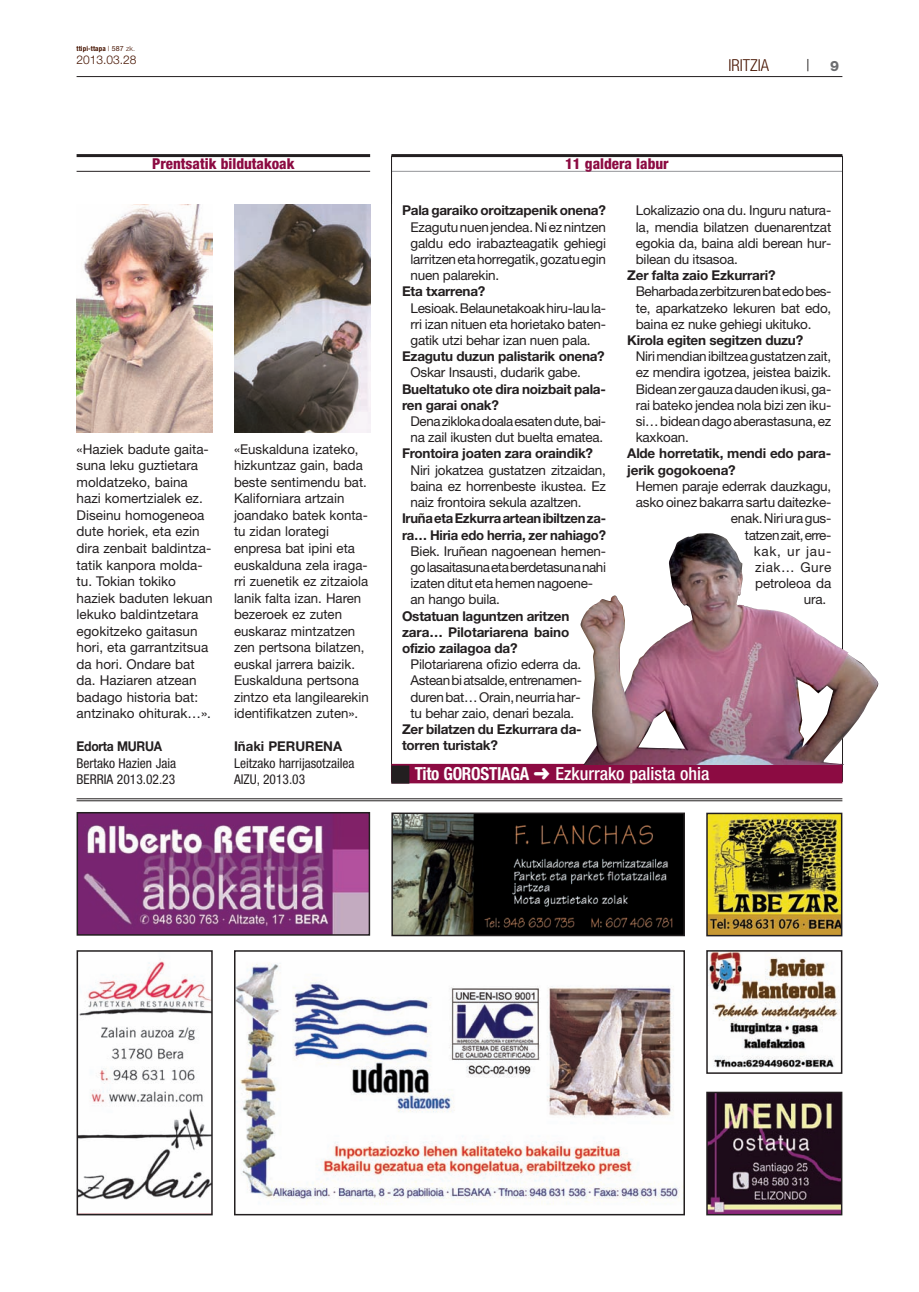
<style>
.page{position:relative;width:919px;height:1292px;background:#fff}
.page>*{position:absolute;margin:0;border:0;box-sizing:border-box;transform-origin:0 0}
.t1{font:500 condensed 18px "Helvetica Neue";color:#fff}
.t2{font:300 condensed 16.5px "Helvetica Neue";color:#471400}
.t3{font:300 16.5px "Helvetica Neue";color:#231f20}
.t4{font:800 condensed 15px "Helvetica Neue";color:#8c0b42}
.t5{font:13.5px/16.5px "Helvetica Neue";color:#231f20;text-align:justify}
.t6{font:700 13.5px/16.2px "Helvetica Neue";letter-spacing:-.015em;color:#231f20}
.t7{font:condensed 13.5px/16.5px "Helvetica Neue";color:#231f20}
.t8{font:13.5px "Helvetica Neue";letter-spacing:-.02em;color:#231f20}
.t9{font:13.5px "Helvetica Neue";letter-spacing:-.035em;color:#231f20}
.t10{font:700 13.5px "Helvetica Neue";letter-spacing:-.015em;color:#231f20;scale:.9 1}
.t11{font:13.5px "Helvetica Neue";letter-spacing:.04em;color:#231f20}
.t12{font:300 12px "Helvetica Neue";color:#471400}
.t13{font:700 condensed 7.05px "Helvetica Neue";letter-spacing:.015em;color:#471400}
.s1{font-weight:300;font-stretch:normal}
.s2{font-weight:400;font-stretch:normal}
.s3{font-weight:800;font-size:14.25px;color:#6c6d70}
.s4{font-weight:700}
</style>
<div class="page">
<hr style="left:77px;top:76px;width:765px;height:1px;background:#231f20">
<hr style="left:77px;top:154px;width:293px;height:3px;background:#231f20">
<hr style="left:77px;top:171px;width:293px;height:1px;background:#231f20">
<img style="left:77px;top:204px;width:136px;height:228px">
<img style="left:234px;top:204px;width:136px;height:228px">
<hr style="left:77px;top:798px;width:765px;height:1px;background:#231f20">
<hr style="left:77px;top:800px;width:765px;height:1px;background:#231f20">
<img style="left:80px;top:815px;width:287px;height:117px">
<div style="left:77px;top:812px;width:293px;height:123px;border:2px solid #231f20"></div>
<img style="left:394px;top:815px;width:288px;height:118px">
<div style="left:391px;top:812px;width:294px;height:124px;border:2px solid #231f20"></div>
<img style="left:709px;top:815px;width:130px;height:118px">
<div style="left:706px;top:812px;width:136px;height:124px;border:2px solid #231f20"></div>
<img style="left:80px;top:959px;width:130px;height:241px">
<div style="left:77px;top:950px;width:136px;height:265px;border:2px solid #231f20"></div>
<img style="left:237px;top:963px;width:443px;height:242px">
<div style="left:234px;top:950px;width:451px;height:265px;border:2px solid #231f20"></div>
<hr style="left:391px;top:154px;width:451px;height:3px;background:#231f20">
<hr style="left:391px;top:171px;width:451px;height:1px;background:#939598">
<hr style="left:391px;top:156px;width:1px;height:625px;background:#231f20">
<hr style="left:842px;top:156px;width:1px;height:625px;background:#231f20">
<div style="left:391px;top:763px;width:451px;height:20px;background:#8c0b42"></div>
<img style="left:709px;top:953px;width:130px;height:115px">
<div style="left:706px;top:950px;width:136px;height:123px;border:2px solid #231f20"></div>
<img style="left:708px;top:1093px;width:132px;height:120px">
<div style="left:706px;top:1091px;width:136px;height:124px;border:1px solid #231f20"></div>
<img style="left:580px;top:533px;width:298px;height:231px">
<svg style="left:797px;top:679px;width:36px;height:68px"></svg>
<svg style="left:638px;top:710px;width:47px;height:38px"></svg>
<svg style="left:391px;top:765px;width:1px;height:18px"></svg>
<p class="t13" style="left:77px;top:46px;width:60px">ttipi-ttapa <span class="s1">|</span> <span class="s2">587</span> <span class="s1">zk.</span></p>
<p class="t12" style="left:77px;top:55px;width:62px">2013.03.28</p>
<p class="t2" style="left:728px;top:59px;width:42px">IRITZIA</p>
<p class="t3" style="left:806px;top:59px;width:34px">| <span class="s3">9</span></p>
<p class="t4" style="left:152px;top:158px;width:144px">Prentsatik bildutakoak</p>
<p class="t5" style="left:77px;top:442px;width:137px;text-align:left">«Haziek badute gaita&shy;suna leku guztietara moldatzeko, baina hazi komertzialek ez.<br>Diseinu homogeneoa dute horiek, eta ezin dira zenbait baldintza&shy;tatik kanpora molda&shy;tu. Tokian tokiko haziek baduten lekuan lekuko baldintzetara egokitzeko gaitasun hori, eta garrantzitsua da hori. Ondare bat da. Haziaren atzean badago historia bat: antzinako ohiturak…».</p>
<p class="t10" style="left:77px;top:741px;width:97px">Edorta MURUA</p>
<p class="t7" style="left:77px;top:755px;width:101px">Bertako Hazien Jaia<br>BERRIA 2013.02.23</p>
<p class="t5" style="left:234px;top:442px;width:136px;text-align:left">«Euskalduna izateko, hizkuntzaz gain, bada beste sentimendu bat.<br>Kaliforniara artzain joandako batek konta&shy;tu zidan lorategi enpresa bat ipini eta euskalduna zela iraga&shy;rri zuenetik ez zitzaiola lanik falta izan. Haren bezeroek ez zuten euskaraz mintzatzen zen pertsona bilatzen, euskal jarrera baizik.<br>Euskalduna pertsona zintzo eta langilearekin identifikatzen zuten».</p>
<p class="t6" style="left:234px;top:739px;width:110px">Iñaki PERURENA</p>
<p class="t7" style="left:234px;top:755px;width:122px">Leitzako harrijasotzailea<br>AIZU, 2013.03</p>
<p class="t4" style="left:565px;top:158px;width:105px">11 galdera labur</p>
<p class="t6" style="left:402px;top:204px;width:205px">Pala garaiko oroitzapenik onena?</p>
<p class="t5" style="left:410px;top:220px;width:197px">Ezagutunuenjendea.Nieznintzen galdu edo irabazteagatik gehiegi larritzenetahorregatik,gozatuegin nuen palarekin.</p>
<p class="t6" style="left:402px;top:285px;width:85px">Eta txarrena?</p>
<p class="t5" style="left:410px;top:301px;width:197px">Lesioak.Belaunetakoakhiru-laula&shy;rri izan nituen eta horietako baten&shy;gatik utzi behar izan nuen pala.</p>
<p class="t6" style="left:402px;top:349px;width:204px">Ezagutu duzun palistarik onena?</p>
<p class="t5" style="left:410px;top:365px;width:172px">Oskar Insausti, dudarik gabe.</p>
<p class="t6" style="left:402px;top:382px;width:205px">Bueltatuko ote dira noizbait pala&shy;ren garai onak?</p>
<p class="t5" style="left:410px;top:414px;width:197px">Denaziklokadoalaesatendute,bai&shy;na zail ikusten dut buelta ematea.</p>
<p class="t6" style="left:402px;top:447px;width:192px">Frontoira joaten zara oraindik?</p>
<p class="t5" style="left:410px;top:463px;width:197px">Niri jokatzea gustatzen zitzaidan, baina ez horrenbeste ikustea. Ez naiz frontoira sekula azaltzen.</p>
<p class="t6" style="left:402px;top:511px;width:205px">IruñaetaEzkurraarteanibiltzenza&shy;ra… Hiria edo herria, zer nahiago?</p>
<p class="t5" style="left:410px;top:544px;width:197px;text-align:left">Biek. Iruñean nagoenean hemen&shy;golasaitasunaetaberdetasunanahi izatenditutetahemennagoene&shy;an hango buila.</p>
<p class="t6" style="left:402px;top:609px;width:169px;text-align:justify">Ostatuan laguntzen aritzen zara… Pilotariarena baino ofizio zailagoa da?</p>
<p class="t5" style="left:410px;top:657px;width:173px">Pilotariarena ofizio ederra da.<br>Asteanbiatsalde,entrenamen&shy;durenbat…Orain,neurriahar&shy;tu behar zaio, denari bezala.</p>
<p class="t6" style="left:402px;top:722px;width:181px">Zer bilatzen du Ezkurrara da&shy;torren turistak?</p>
<p class="t5" style="left:635px;top:204px;width:197px">Lokalizazio ona du. Inguru natura&shy;la, mendia bilatzen duenarentzat egokia da, baina aldi berean hur&shy;bilean du itsasoa.</p>
<p class="t6" style="left:627px;top:268px;width:150px">Zer falta zaio Ezkurrari?</p>
<p class="t5" style="left:635px;top:285px;width:197px">Beharbadazerbitzurenbatedobes&shy;te, aparkatzeko lekuren bat edo, baina ez nuke gehiegi ukituko.</p>
<p class="t6" style="left:627px;top:333px;width:177px">Kirola egiten segitzen duzu?</p>
<p class="t5" style="left:635px;top:349px;width:197px">Nirimendianibiltzeagustatzenzait, ez mendira igotzea, jeistea baizik.<br>Bideanzergauzadaudenikusi,ga&shy;rai bateko jendea nola bizi zen iku&shy;si…bideandagoaberastasuna,ez kaxkoan.</p>
<p class="t6" style="left:627px;top:447px;width:205px">Alde horretatik, mendi edo para&shy;jerik gogokoena?</p>
<p class="t5" style="left:635px;top:479px;width:197px">Hemen paraje ederrak dauzkagu,</p>
<p class="t5" style="left:635px;top:495px;width:197px">asko oinez bakarra sartu daitezke-</p>
<p class="t8" style="left:730px;top:513px;width:102px">enak.Niriuragus-</p>
<p class="t9" style="left:745px;top:530px;width:88px">tatzenzait,erre-</p>
<p class="t5" style="left:753px;top:544px;width:79px">kak, ur jau-</p>
<p class="t11" style="left:755px;top:562px;width:78px">ziak… Gure</p>
<p class="t5" style="left:755px;top:576px;width:78px">petroleoa da</p>
<p class="t5" style="left:803px;top:592px;width:24px">ura.</p>
<h1 class="t1" style="left:415px;top:766px;width:296px"><span class="s4">Tito GOROSTIAGA</span> ➜ Ezkurrako palista ohia</h1>
</div>
